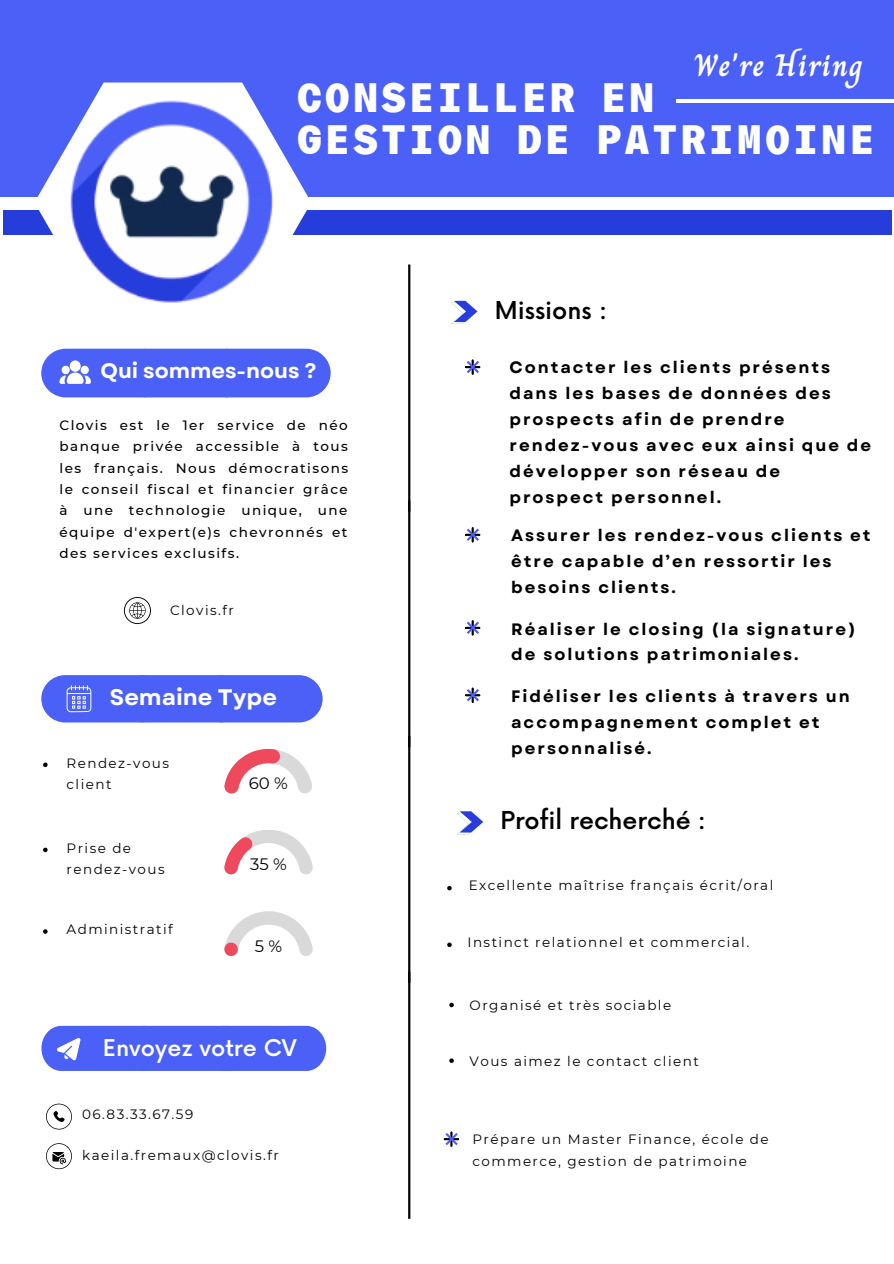
<style>
.page{position:relative;width:894px;height:1264px;background:#fff}
.page>*{position:absolute;margin:0;border:0;box-sizing:border-box;transform-origin:0 0}
.t1{font:900 40.5px "Lazord Mono";letter-spacing:.075em;color:#fff}
.t2{font:700 31.2px "Charm";letter-spacing:.03em;color:#fff}
.t3{font:500 24px "Now";color:#000}
.t4{font:500 22.5px "Now";color:#fff}
.t5{font:700 22.5px "Garet";color:#fff}
.t6{font:700 21px "Garet";color:#fff}
.t7{font:700 16.5px/26px "Garet";letter-spacing:.12em;color:#000}
.t8{font:16.5px "Montserrat";color:#000}
.t9{font:13.5px/21.5px "Montserrat";letter-spacing:.105em;color:#000}
.t10{font:500 13.5px/21.5px "Montserrat";letter-spacing:.105em;color:#000;text-align:justify}
</style>
<div class="page">
<div style="left:0;top:1px;width:893px;height:101px;background:#4b60f6"></div>
<div style="left:0;top:96px;width:893px;height:101px;background:#4b60f6"></div>
<div style="left:3px;top:210px;width:887px;height:25px;background:#263ddc"></div>
<svg style="left:37px;top:82px;width:271px;height:147px"></svg>
<img style="left:49px;top:95px;width:247px;height:208px">
<hr style="left:675px;top:99px;width:218px;height:3px;background:#fff">
<svg style="left:46px;top:1143px;width:26px;height:26px"></svg>
<svg style="left:46px;top:1103px;width:26px;height:26px"></svg>
<svg style="left:41px;top:1025px;width:285px;height:45px;background:#576bf6"></svg>
<div style="left:41px;top:675px;width:123px;height:47px;background:#4b60f6;border-radius:24px"></div>
<div style="left:120px;top:675px;width:123px;height:47px;background:#4b60f6;border-radius:24px"></div>
<div style="left:199px;top:675px;width:123px;height:47px;background:#4b60f6;border-radius:24px"></div>
<svg style="left:224px;top:749px;width:88px;height:44px"></svg>
<svg style="left:43px;top:762px;width:5px;height:5px"></svg>
<svg style="left:224px;top:830px;width:89px;height:44px"></svg>
<svg style="left:224px;top:911px;width:89px;height:45px"></svg>
<svg style="left:43px;top:847px;width:5px;height:5px"></svg>
<svg style="left:43px;top:929px;width:5px;height:4px"></svg>
<svg style="left:451px;top:301px;width:26px;height:23px"></svg>
<svg style="left:457px;top:811px;width:26px;height:23px"></svg>
<svg style="left:465px;top:359px;width:16px;height:16px"></svg>
<svg style="left:447px;top:942px;width:4px;height:5px"></svg>
<svg style="left:447px;top:885px;width:4px;height:5px"></svg>
<hr style="left:408px;top:736px;width:2px;height:247px;background:#010101">
<hr style="left:408px;top:971px;width:2px;height:247px;background:#010101">
<hr style="left:408px;top:264px;width:2px;height:247px;background:#010101">
<hr style="left:408px;top:500px;width:2px;height:247px;background:#010101">
<div style="left:41px;top:349px;width:127px;height:48px;background:#4b60f6;border-radius:24px"></div>
<div style="left:123px;top:349px;width:126px;height:48px;background:#4b60f6;border-radius:24px"></div>
<div style="left:204px;top:349px;width:126px;height:48px;background:#4b60f6;border-radius:24px"></div>
<svg style="left:124px;top:597px;width:27px;height:27px"></svg>
<svg style="left:67px;top:685px;width:24px;height:27px"></svg>
<div style="left:70px;top:360px;width:11px;height:12px;background:#fff;border-radius:50%"></div>
<div style="left:81px;top:366px;width:8px;height:8px;background:#fff;border-radius:50%"></div>
<div style="left:62px;top:366px;width:8px;height:8px;background:#fff;border-radius:50%"></div>
<svg style="left:59px;top:372px;width:32px;height:12px"></svg>
<svg style="left:465px;top:527px;width:16px;height:16px"></svg>
<svg style="left:465px;top:620px;width:16px;height:16px"></svg>
<svg style="left:449px;top:1002px;width:4px;height:5px"></svg>
<svg style="left:443px;top:1131px;width:17px;height:16px"></svg>
<svg style="left:465px;top:687px;width:16px;height:16px"></svg>
<svg style="left:449px;top:1058px;width:4px;height:4px"></svg>
<p class="t2" style="left:693px;top:41px;width:171px">We're Hiring</p>
<p class="t1" style="left:297px;top:72px;width:359px">CONSEILLER EN</p>
<p class="t1" style="left:297px;top:113px;width:579px">GESTION DE PATRIMOINE</p>
<p class="t6" style="left:100px;top:355px;width:218px">Qui sommes-nous ?</p>
<p class="t10" style="left:59px;top:414px;width:290px">Clovis est le 1er service de néo banque privée accessible à tous les français. Nous démocratisons le conseil fiscal et financier grâce à une technologie unique, une équipe d'expert(e)s chevronnés et des services exclusifs.</p>
<p class="t9" style="left:170px;top:599px;width:65px">Clovis.fr</p>
<p class="t5" style="left:110px;top:681px;width:168px">Semaine Type</p>
<p class="t9" style="left:67px;top:752px;width:104px">Rendez-vous client</p>
<p class="t9" style="left:67px;top:837px;width:100px">Prise de rendez-vous</p>
<p class="t9" style="left:67px;top:918px;width:108px">Administratif</p>
<p class="t8" style="left:249px;top:773px;width:40px">60 %</p>
<p class="t8" style="left:250px;top:854px;width:38px">35 %</p>
<p class="t8" style="left:255px;top:936px;width:29px">5 %</p>
<p class="t4" style="left:103px;top:1035px;width:195px">Envoyez votre CV</p>
<p class="t9" style="left:82px;top:1103px;width:112px">06.83.33.67.59</p>
<p class="t9" style="left:82px;top:1144px;width:198px">kaeila.fremaux@clovis.fr</p>
<p class="t3" style="left:494px;top:297px;width:114px">Missions :</p>
<p class="t7" style="left:509px;top:354px;width:323px;text-align:justify">Contacter les clients présents dans les bases de données des prospects afin de prendre</p>
<p class="t7" style="left:509px;top:432px;width:363px">rendez-vous avec eux ainsi que de développer son réseau de prospect personnel.</p>
<p class="t7" style="left:511px;top:523px;width:361px">Assurer les rendez-vous clients et être capable d’en ressortir les besoins clients.</p>
<p class="t7" style="left:511px;top:616px;width:346px">Réaliser le closing (la signature) de solutions patrimoniales.</p>
<p class="t7" style="left:511px;top:683px;width:340px">Fidéliser les clients à travers un accompagnement complet et personnalisé.</p>
<p class="t3" style="left:500px;top:807px;width:207px">Profil recherché :</p>
<p class="t9" style="left:468px;top:874px;width:306px">Excellente maîtrise français écrit/oral</p>
<p class="t9" style="left:467px;top:931px;width:283px">Instinct relationnel et commercial.</p>
<p class="t9" style="left:469px;top:994px;width:203px">Organisé et très sociable</p>
<p class="t9" style="left:469px;top:1050px;width:231px">Vous aimez le contact client</p>
<p class="t9" style="left:472px;top:1128px;width:298px">Prépare un Master Finance, école de commerce, gestion de patrimoine</p>
</div>
